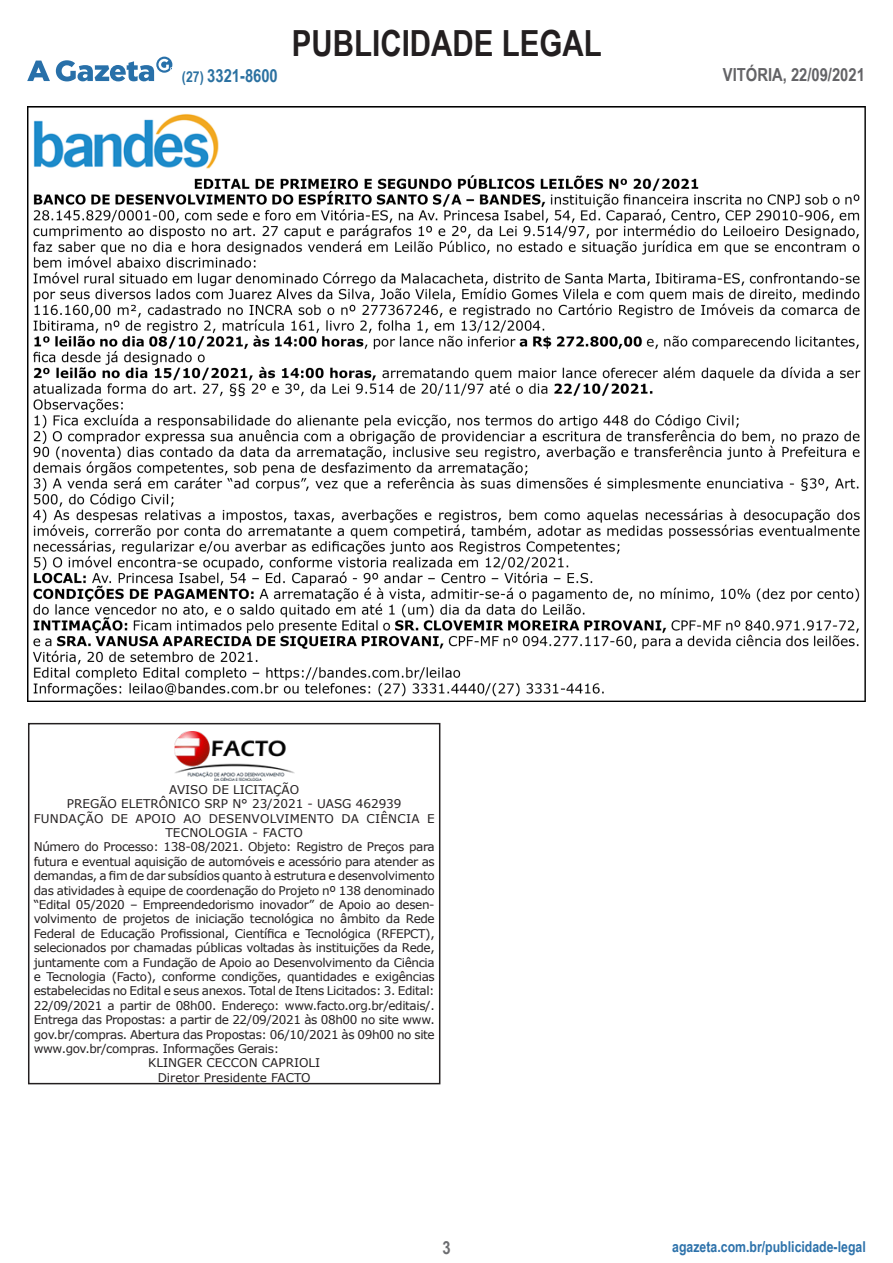
<style>
.page{position:relative;width:893px;height:1263px;background:#fff}
.page>*{position:absolute;margin:0;border:0;box-sizing:border-box;transform-origin:0 0}
.t1{font:700 36px "Arial Narrow";color:#231f20}
.t2{font:700 18px "Arial Narrow";color:#636366}
.t3{font:700 18px "Arial Narrow";color:#2b71a1}
.t4{font:700 18px "Arial Narrow";color:#6c6d70}
.t5{font:700 15px "Arial Narrow";color:#2d72ab}
.Parágrafo_padrão_PL{font:12px/14.4px "Verdana";color:#231f20;text-align:justify}
.Parágrafo_padrão_PL-2{font:12px/14.4px "Verdana";letter-spacing:.02em;color:#231f20;text-align:center}
.s1{font-size:15px}
</style>
<div class="page">
<svg style="left:27px;top:57px;width:145px;height:24px"></svg>
<img style="left:28px;top:106px;width:837px;height:596px">
<svg style="left:28px;top:722px;width:413px;height:363px"></svg>
<img style="left:175px;top:732px;width:119px;height:48px">
<h2 class="t3" style="left:182px;top:62px;width:97px"><span class="s1">(27)</span> 3321-8600</h2>
<h1 class="t1" style="left:292px;top:16px;width:311px">PUBLICIDADE LEGAL</h1>
<h2 class="t2" style="left:723px;top:61px;width:143px">VITÓRIA, 22/09/2021</h2>
<p class="Parágrafo_padrão_PL" style="left:169px;top:782px;width:132px">AVISO DE LICITAÇÃO</p>
<p class="Parágrafo_padrão_PL" style="left:67px;top:796px;width:336px">PREGÃO ELETRÔNICO SRP N° 23/2021 - UASG 462939</p>
<p class="Parágrafo_padrão_PL-2" style="left:34px;top:811px;width:402px">FUNDAÇÃO DE APOIO AO DESENVOLVIMENTO DA CIÊNCIA E<br>TECNOLOGIA - FACTO</p>
<p class="Parágrafo_padrão_PL" style="left:34px;top:840px;width:403px">Número do Processo: 138-08/2021. Objeto: Registro de Preços para futura e eventual aquisição de automóveis e acessório para atender as demandas, a fim de dar subsídios quanto à estrutura e desenvolvimento das atividades à equipe de coordenação do Projeto nº 138 denominado “Edital 05/2020 – Empreendedorismo inovador” de Apoio ao desen&shy;volvimento de projetos de iniciação tecnológica no âmbito da Rede Federal de Educação Profissional, Científica e Tecnológica (RFEPCT), selecionados por chamadas públicas voltadas às instituições da Rede, juntamente com a Fundação de Apoio ao Desenvolvimento da Ciência e Tecnologia (Facto), conforme condições, quantidades e exigências estabelecidas no Edital e seus anexos. Total de Itens Licitados: 3. Edital:<br>22/09/2021 a partir de 08h00. Endereço: www.facto.org.br/editais/.<br>Entrega das Propostas: a partir de 22/09/2021 às 08h00 no site www. gov.br/compras. Abertura das Propostas: 06/10/2021 às 09h00 no site www.gov.br/compras. Informações Gerais:</p>
<p class="Parágrafo_padrão_PL" style="left:148px;top:1056px;width:174px">KLINGER CECCON CAPRIOLI</p>
<p class="Parágrafo_padrão_PL" style="left:158px;top:1070px;width:154px">Diretor Presidente FACTO</p>
<h2 class="t4" style="left:442px;top:1234px;width:10px">3</h2>
<p class="t5" style="left:672px;top:1235px;width:195px">agazeta.com.br/publicidade-legal</p>
</div>
